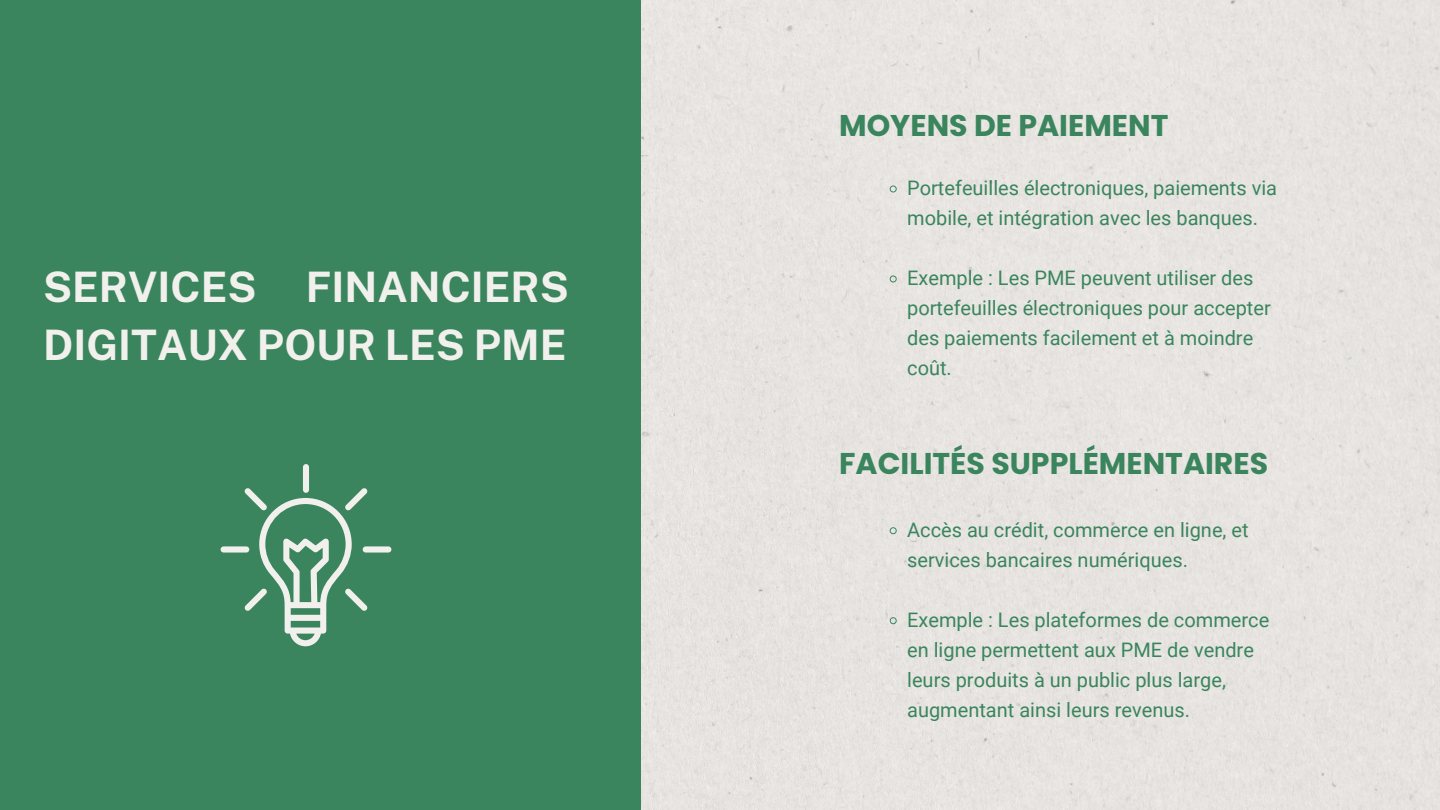
<style>
.page{position:relative;width:1440px;height:810px;background:#fff}
.page>*{position:absolute;margin:0;border:0;box-sizing:border-box;transform-origin:0 0}
.t1{font:700 42px/58.5px "Public Sans";color:#f1f0ec}
.t2{font:700 30px "Poppins";color:#3a855d}
.t3{font:20px/30px "Roboto";color:#3a855d}
</style>
<div class="page">
<div style="left:641px;top:0;width:799px;height:810px;background:#e7e4e0"></div>
<div style="left:0;top:0;width:641px;height:810px;background:#3a855d"></div>
<svg style="left:889px;top:185px;width:8px;height:8px"></svg>
<svg style="left:889px;top:275px;width:8px;height:8px"></svg>
<svg style="left:889px;top:527px;width:8px;height:8px"></svg>
<svg style="left:889px;top:617px;width:8px;height:8px"></svg>
<div style="left:363px;top:546px;width:28px;height:7px;background:#f1f0ec;border-radius:3px"></div>
<div style="left:221px;top:546px;width:28px;height:7px;background:#f1f0ec;border-radius:3px"></div>
<div style="left:303px;top:464px;width:6px;height:29px;background:#f1f0ec;border-radius:3px"></div>
<svg style="left:244px;top:488px;width:124px;height:158px"></svg>
<h1 class="t1" style="left:43px;top:257px;width:527px">SERVICES FINANCIERS<br>DIGITAUX POUR LES PME</h1>
<h2 class="t2" style="left:839px;top:105px;width:331px">MOYENS DE PAIEMENT</h2>
<p class="t3" style="left:907px;top:173px;width:371px">Portefeuilles électroniques, paiements via mobile, et intégration avec les banques.</p>
<p class="t3" style="left:907px;top:263px;width:365px">Exemple : Les PME peuvent utiliser des portefeuilles électroniques pour accepter des paiements facilement et à moindre coût.</p>
<h2 class="t2" style="left:839px;top:443px;width:430px">FACILITÉS SUPPLÉMENTAIRES</h2>
<p class="t3" style="left:907px;top:515px;width:343px">Accès au crédit, commerce en ligne, et services bancaires numériques.</p>
<p class="t3" style="left:907px;top:605px;width:364px">Exemple : Les plateformes de commerce en ligne permettent aux PME de vendre leurs produits à un public plus large, augmentant ainsi leurs revenus.</p>
</div>
